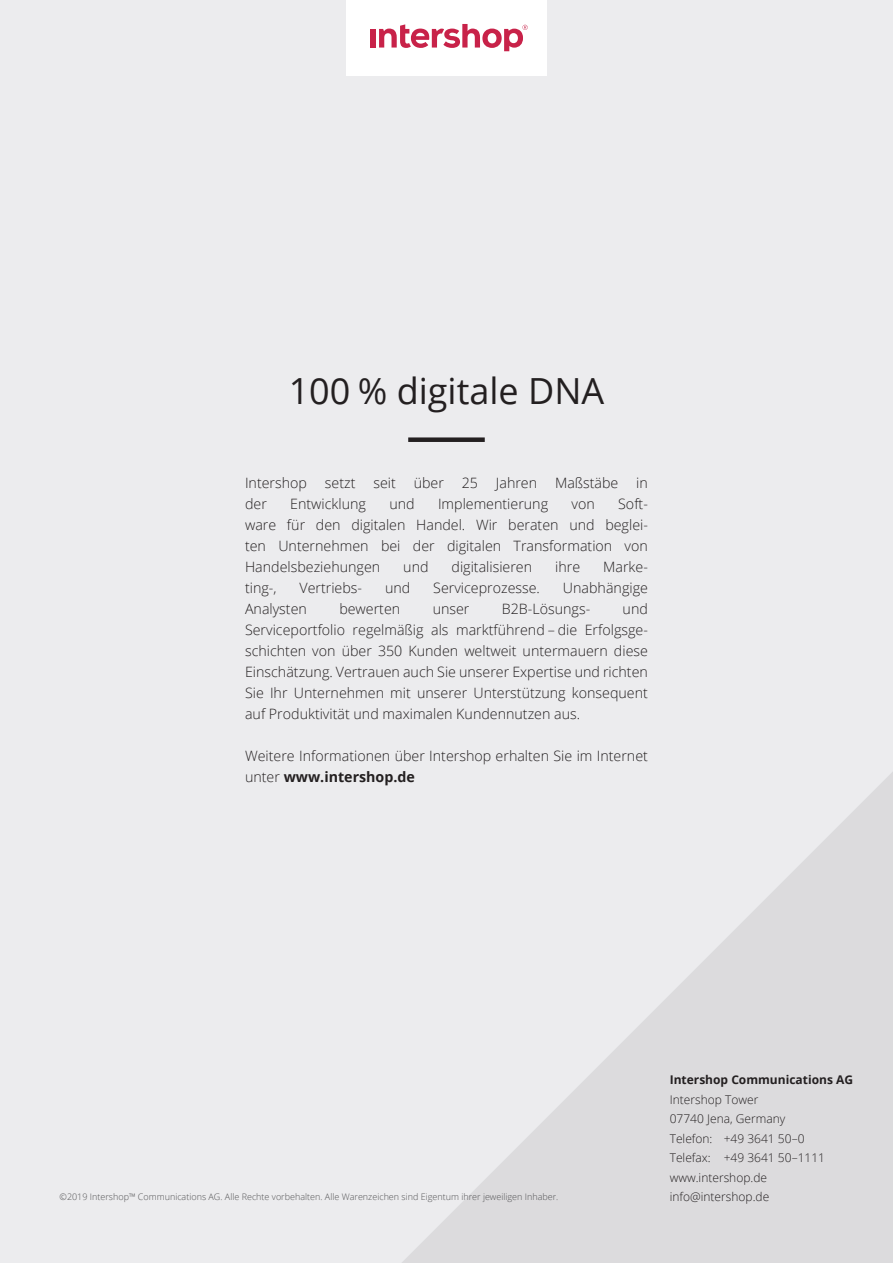
<style>
.page{position:relative;width:893px;height:1263px;background:#ececee}
.page>*{position:absolute;margin:0;border:0;box-sizing:border-box;transform-origin:0 0}
.t1{font:36px "Open Sans";color:#231f20}
.t2{font:300 14.25px/21px "Open Sans";color:#231f20;text-align:justify}
.t3{font:300 12px/19.5px "Open Sans";color:#231f20}
.t4{font:700 12px "Open Sans";color:#231f20}
.t5{font:300 9px "Open Sans";color:#535355}
.s1{font-weight:700}
</style>
<div class="page">
<svg style="left:402px;top:772px;width:491px;height:491px;fill:#dcdcde"></svg>
<div style="left:346px;top:0;width:201px;height:75px;background:#fff"></div>
<div style="left:370px;top:29px;width:5px;height:19px;background:#c82249"></div>
<svg style="left:379px;top:24px;width:149px;height:27px"></svg>
<div style="left:408px;top:437px;width:77px;height:5px;background:#231f20"></div>
<h1 class="t1" style="left:289px;top:366px;width:317px">100 % digitale DNA</h1>
<p class="t2" style="left:245px;top:472px;width:64px">Intershop</p>
<p class="t2" style="left:325px;top:472px;width:32px">setzt</p>
<p class="t2" style="left:373px;top:472px;width:24px">seit</p>
<p class="t2" style="left:414px;top:472px;width:32px">über</p>
<p class="t2" style="left:462px;top:472px;width:18px">25</p>
<p class="t2" style="left:496px;top:472px;width:43px">Jahren</p>
<p class="t2" style="left:555px;top:472px;width:65px">Maßstäbe</p>
<p class="t2" style="left:636px;top:472px;width:13px">in</p>
<p class="t2" style="left:245px;top:493px;width:23px">der</p>
<p class="t2" style="left:290px;top:493px;width:77px">Entwicklung</p>
<p class="t2" style="left:389px;top:493px;width:27px">und</p>
<p class="t2" style="left:438px;top:493px;width:112px">Implementierung</p>
<p class="t2" style="left:571px;top:493px;width:25px">von</p>
<p class="t2" style="left:245px;top:493px;width:404px;text-indent:373px">Soft&shy;ware für den digitalen Handel. Wir beraten und beglei&shy;ten Unternehmen bei der digitalen Transformation von Handelsbeziehungen</p>
<p class="t2" style="left:403px;top:556px;width:27px">und</p>
<p class="t2" style="left:452px;top:556px;width:82px">digitalisieren</p>
<p class="t2" style="left:555px;top:556px;width:26px">ihre</p>
<p class="t2" style="left:603px;top:556px;width:46px">Marke-</p>
<p class="t2" style="left:245px;top:577px;width:33px">ting-,</p>
<p class="t2" style="left:299px;top:577px;width:64px">Vertriebs-</p>
<p class="t2" style="left:385px;top:577px;width:27px">und</p>
<p class="t2" style="left:433px;top:577px;width:108px">Serviceprozesse.</p>
<p class="t2" style="left:563px;top:577px;width:87px">Unabhängige</p>
<p class="t2" style="left:245px;top:598px;width:63px">Analysten</p>
<p class="t2" style="left:339px;top:598px;width:62px">bewerten</p>
<p class="t2" style="left:433px;top:598px;width:38px">unser</p>
<p class="t2" style="left:502px;top:598px;width:90px">B2B-Lösungs-</p>
<p class="t2" style="left:245px;top:598px;width:404px;text-indent:378px">und Serviceportfolio regelmäßig als marktführend – die Erfolgsge&shy;schichten von über 350 Kunden weltweit untermauern diese Einschätzung. Vertrauen auch Sie unserer Expertise und richten Sie Ihr Unternehmen mit unserer Unterstützung konsequent auf Produktivität und maximalen Kundennutzen aus.</p>
<p class="t2" style="left:245px;top:745px;width:404px">Weitere Informationen über Intershop erhalten Sie im Internet unter <span class="s1">www.intershop.de</span></p>
<p class="t5" style="left:60px;top:1191px;width:500px">©2019 Intershop™ Communications AG. Alle Rechte vorbehalten. Alle Warenzeichen sind Eigentum ihrer jeweiligen Inhaber.</p>
<p class="t4" style="left:670px;top:1071px;width:185px">Intershop Communications AG</p>
<p class="t3" style="left:670px;top:1089px;width:157px">Intershop Tower<br>07740 Jena, Germany<br>Telefon: +49 3641 50–0<br>Telefax: +49 3641 50–1111 www.intershop.de info@intershop.de</p>
</div>
